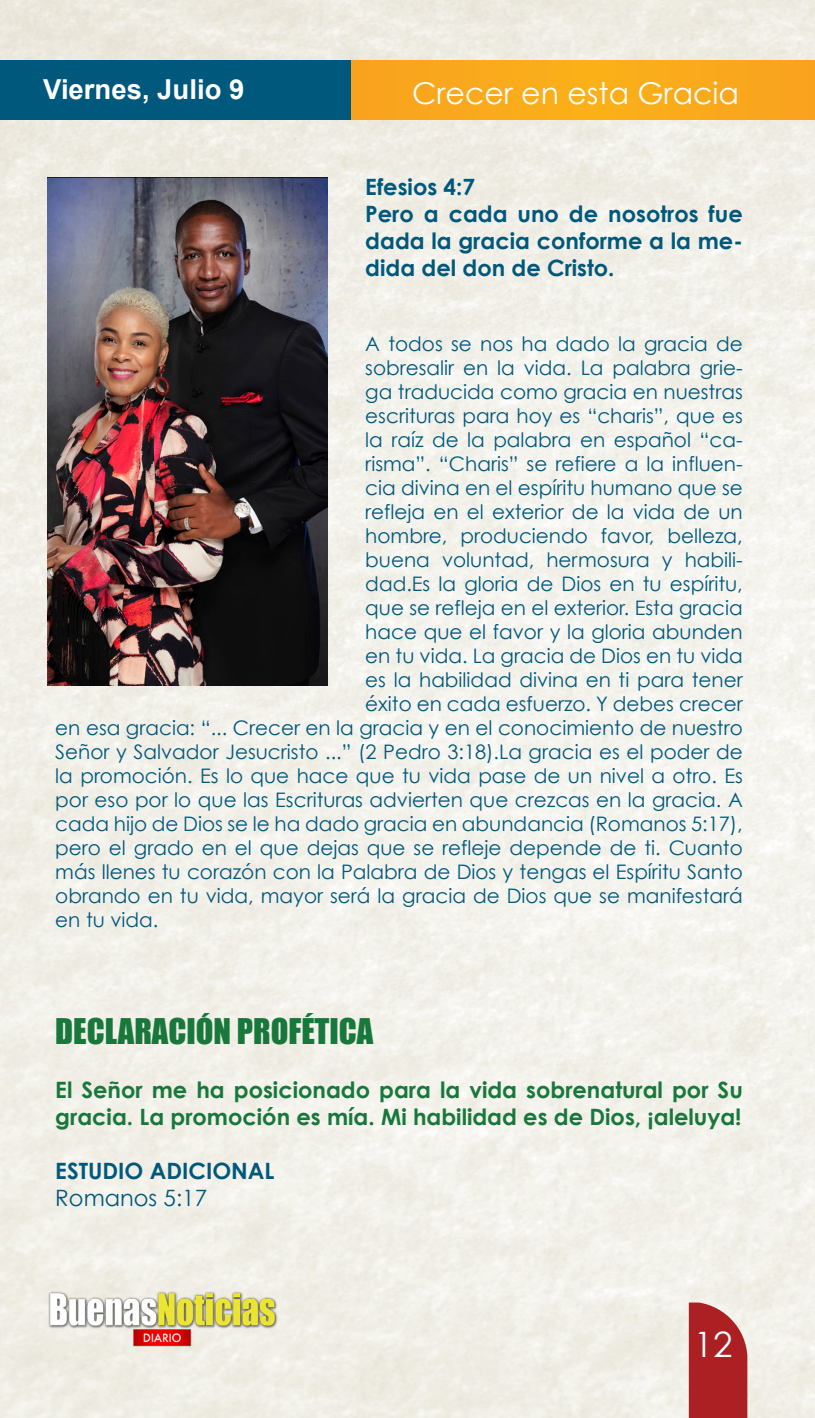
<style>
.page{position:relative;width:815px;height:1418px;background:#fff}
.page>*{position:absolute;margin:0;border:0;box-sizing:border-box;transform-origin:0 0}
.t1{font:35px "Century Gothic";color:#fff}
.t2{font:32.5px "Impact";color:#18783c}
.t3{font:30px "Century Gothic";color:#fff}
.t4{font:700 27.5px "Arial";color:#fff}
.t5{font:700 22.5px/27px "Century Gothic";color:#18783c}
.t6{font:700 22.5px/27px "Century Gothic";color:#00587c;text-align:justify}
.t7{font:22.5px "Century Gothic";color:#00587c}
.t8{font:20px "Century Gothic";color:#00587c}
</style>
<div class="page">
<img style="left:0;top:0;width:815px;height:1417px">
<div style="left:168px;top:60px;width:647px;height:60px;background:#f9a91c"></div>
<div style="left:0;top:60px;width:351px;height:60px;background:#00587c"></div>
<div style="left:689px;top:1302px;width:58px;height:115px;background:#ac1f22"></div>
<img style="left:39px;top:1285px;width:246px;height:65px">
<img style="left:48px;top:178px;width:280px;height:507px">
<p class="t4" style="left:43px;top:72px;width:203px">Viernes, Julio 9</p>
<p class="t3" style="left:412px;top:75px;width:328px">Crecer en esta Gracia</p>
<p class="t6" style="left:365px;top:172px;width:111px">Efesios 4:7</p>
<p class="t6" style="left:365px;top:199px;width:379px">Pero a cada uno de nosotros fue dada la gracia conforme a la me&shy;dida del don de Cristo.</p>
<p class="t8" style="left:365px;top:331px;width:379px">A todos se nos ha dado la gracia de</p>
<p class="t8" style="left:365px;top:355px;width:379px">sobresalir en la vida. La palabra grie-</p>
<p class="t8" style="left:365px;top:379px;width:379px">ga traducida como gracia en nuestras</p>
<p class="t8" style="left:365px;top:403px;width:379px">escrituras para hoy es “charis”, que es</p>
<p class="t8" style="left:365px;top:427px;width:379px">la raíz de la palabra en español “ca-</p>
<p class="t8" style="left:365px;top:451px;width:379px">risma”. “Charis” se refiere a la influen-</p>
<p class="t8" style="left:365px;top:475px;width:379px">cia divina en el espíritu humano que se</p>
<p class="t8" style="left:365px;top:499px;width:379px">refleja en el exterior de la vida de un</p>
<p class="t8" style="left:365px;top:523px;width:379px">hombre, produciendo favor, belleza,</p>
<p class="t8" style="left:365px;top:547px;width:379px">buena voluntad, hermosura y habili-</p>
<p class="t8" style="left:365px;top:571px;width:379px">dad.Es la gloria de Dios en tu espíritu,</p>
<p class="t8" style="left:365px;top:595px;width:379px">que se refleja en el exterior. Esta gracia</p>
<p class="t8" style="left:365px;top:619px;width:379px">hace que el favor y la gloria abunden</p>
<p class="t8" style="left:365px;top:643px;width:379px">en tu vida. La gracia de Dios en tu vida</p>
<p class="t8" style="left:365px;top:667px;width:379px">es la habilidad divina en ti para tener</p>
<p class="t8" style="left:365px;top:691px;width:379px">éxito en cada esfuerzo. Y debes crecer</p>
<p class="t8" style="left:55px;top:715px;width:689px">en esa gracia: “... Crecer en la gracia y en el conocimiento de nuestro</p>
<p class="t8" style="left:55px;top:739px;width:689px">Señor y Salvador Jesucristo ...” (2 Pedro 3:18).La gracia es el poder de</p>
<p class="t8" style="left:55px;top:763px;width:689px">la promoción. Es lo que hace que tu vida pase de un nivel a otro. Es</p>
<p class="t8" style="left:55px;top:787px;width:689px">por eso por lo que las Escrituras advierten que crezcas en la gracia. A</p>
<p class="t8" style="left:55px;top:811px;width:689px">cada hijo de Dios se le ha dado gracia en abundancia (Romanos 5:17),</p>
<p class="t8" style="left:55px;top:835px;width:689px">pero el grado en el que dejas que se refleje depende de ti. Cuanto</p>
<p class="t8" style="left:55px;top:859px;width:689px">más llenes tu corazón con la Palabra de Dios y tengas el Espíritu Santo</p>
<p class="t8" style="left:55px;top:883px;width:689px">obrando en tu vida, mayor será la gracia de Dios que se manifestará</p>
<p class="t8" style="left:55px;top:907px;width:105px">en tu vida.</p>
<p class="t2" style="left:55px;top:1006px;width:320px">DECLARACIÓN PROFÉTICA</p>
<p class="t5" style="left:55px;top:1075px;width:689px">El Señor me ha posicionado para la vida sobrenatural por Su gracia. La promoción es mía. Mi habilidad es de Dios, ¡aleluya!</p>
<p class="t6" style="left:55px;top:1156px;width:221px">ESTUDIO ADICIONAL</p>
<p class="t7" style="left:55px;top:1184px;width:153px">Romanos 5:17</p>
<h1 class="t1" style="left:694px;top:1322px;width:40px">12</h1>
</div>
